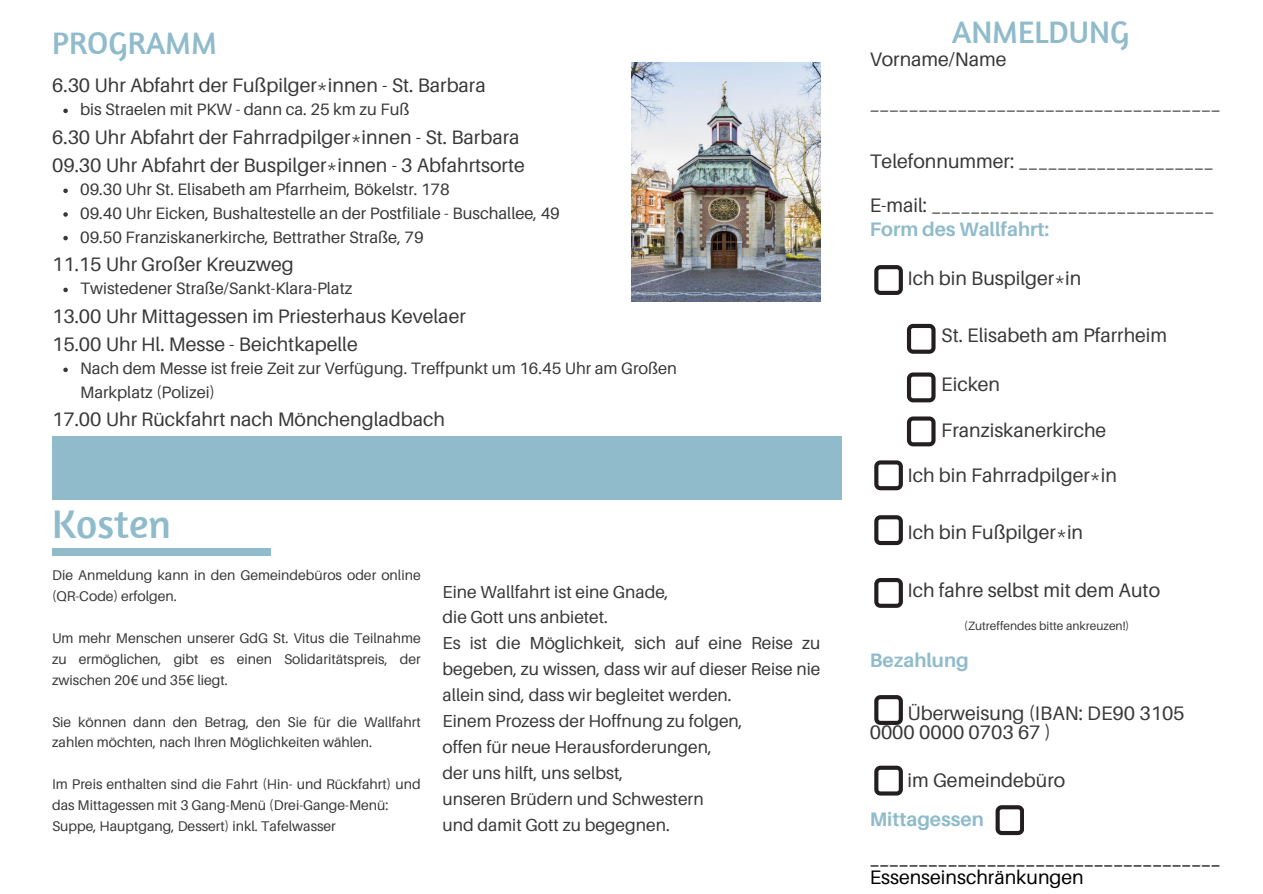
<style>
.page{position:relative;width:1263px;height:894px;background:#fff}
.page>*{position:absolute;margin:0;border:0;box-sizing:border-box;transform-origin:0 0}
.t1{font:40.95px "Amaranth";color:#90bbcb}
.t2{font:31.8px "Amaranth";color:#90bbcb}
.t3{font:19.5px/28.2px "Aileron";color:#383838}
.t4{font:700 19.5px "Aileron";color:#90bbcb}
.t5{font:700 19.5px "Aileron";color:#383838}
.t6{font:19.5px "Aileron";color:#000}
.t7{font:17.4px/25.8px "Aileron";color:#383838}
.t8{font:16.5px/23.7px "Aileron";color:#383838}
.t9{font:14.1px/20.9px "Aileron";color:#383838}
.t10{font:12px "Aileron";color:#383838}
</style>
<div class="page">
<img style="left:631px;top:62px;width:189px;height:240px">
<div style="left:52px;top:436px;width:789px;height:63px;background:#90bbcb"></div>
<div style="left:52px;top:548px;width:218px;height:7px;background:#90bbcb"></div>
<svg style="left:874px;top:765px;width:28px;height:30px"></svg>
<svg style="left:63px;top:109px;width:5px;height:4px"></svg>
<svg style="left:63px;top:188px;width:5px;height:5px"></svg>
<svg style="left:63px;top:212px;width:5px;height:5px"></svg>
<svg style="left:63px;top:236px;width:5px;height:4px"></svg>
<svg style="left:63px;top:287px;width:5px;height:5px"></svg>
<svg style="left:63px;top:367px;width:5px;height:5px"></svg>
<svg style="left:907px;top:324px;width:28px;height:29px"></svg>
<svg style="left:874px;top:265px;width:28px;height:30px"></svg>
<svg style="left:907px;top:372px;width:28px;height:30px"></svg>
<svg style="left:907px;top:416px;width:28px;height:30px"></svg>
<svg style="left:874px;top:515px;width:28px;height:30px"></svg>
<svg style="left:874px;top:460px;width:28px;height:30px"></svg>
<svg style="left:874px;top:578px;width:28px;height:29px"></svg>
<svg style="left:874px;top:695px;width:28px;height:29px"></svg>
<svg style="left:995px;top:805px;width:29px;height:29px"></svg>
<h6 class="t2" style="left:52px;top:23px;width:166px">PROGRAMM</h6>
<h6 class="t2" style="left:952px;top:11px;width:179px">ANMELDUNG</h6>
<h6 class="t3" style="left:870px;top:45px;width:138px">Vorname/Name</h6>
<h2 class="t3" style="left:52px;top:70px;width:435px">6.30 Uhr Abfahrt der Fußpilger*innen - St. Barbara</h2>
<h4 class="t8" style="left:80px;top:97px;width:331px">bis Straelen mit PKW - dann ca. 25 km zu Fuß</h4>
<p class="t3" style="left:52px;top:122px;width:474px">6.30 Uhr Abfahrt der Fahrradpilger*innen - St. Barbara<br>09.30 Uhr Abfahrt der Buspilger*innen - 3 Abfahrtsorte</p>
<h4 class="t8" style="left:80px;top:177px;width:371px">09.30 Uhr St. Elisabeth am Pfarrheim, Bökelstr. 178</h4>
<p class="t8" style="left:80px;top:201px;width:481px">09.40 Uhr Eicken, Bushaltestelle an der Postfiliale - Buschallee, 49</p>
<p class="t8" style="left:80px;top:224px;width:345px">09.50 Franziskanerkirche, Bettrather Straße, 79</p>
<p class="t3" style="left:52px;top:249px;width:243px">11.15 Uhr Großer Kreuzweg</p>
<h4 class="t8" style="left:80px;top:276px;width:274px">Twistedener Straße/Sankt-Klara-Platz</h4>
<p class="t3" style="left:52px;top:301px;width:415px">13.00 Uhr Mittagessen im Priesterhaus Kevelaer<br>15.00 Uhr Hl. Messe - Beichtkapelle</p>
<h4 class="t8" style="left:80px;top:356px;width:598px">Nach dem Messe ist freie Zeit zur Verfügung. Treffpunkt um 16.45 Uhr am Großen<br>Markplatz (Polizei)</h4>
<p class="t3" style="left:52px;top:404px;width:394px">17.00 Uhr Rückfahrt nach Mönchengladbach</p>
<h6 class="t1" style="left:52px;top:498px;width:120px">Kosten</h6>
<h4 class="t9" style="left:52px;top:564px;width:370px">Die Anmeldung kann in den Gemeindebüros oder online (QR-Code) erfolgen.</h4>
<p class="t9" style="left:52px;top:627px;width:370px;text-align:justify">Um mehr Menschen unserer GdG St. Vitus die Teilnahme zu ermöglichen, gibt es einen Solidaritätspreis, der zwischen 20€ und 35€ liegt.</p>
<h1 class="t9" style="left:52px;top:710px;width:370px">Sie können dann den Betrag, den Sie für die Wallfahrt zahlen möchten, nach Ihren Möglichkeiten wählen.</h1>
<p class="t9" style="left:52px;top:773px;width:370px">Im Preis enthalten sind die Fahrt (Hin- und Rückfahrt) und das Mittagessen mit 3 Gang-Menü (Drei-Gange-Menü:<br>Suppe, Hauptgang, Dessert) inkl. Tafelwasser</p>
<h4 class="t7" style="left:442px;top:578px;width:379px">Eine Wallfahrt ist eine Gnade,<br>die Gott uns anbietet.<br>Es ist die Möglichkeit, sich auf eine Reise zu begeben, zu wissen, dass wir auf dieser Reise nie allein sind, dass wir begleitet werden.<br>Einem Prozess der Hoffnung zu folgen,<br>offen für neue Herausforderungen,<br>der uns hilft, uns selbst,<br>unseren Brüdern und Schwestern<br>und damit Gott zu begegnen.</h4>
<h5 class="t3" style="left:870px;top:89px;width:352px">____________________________________</h5>
<h5 class="t3" style="left:870px;top:146px;width:345px">Telefonnummer: ____________________</h5>
<h5 class="t3" style="left:870px;top:190px;width:346px">E-mail: _____________________________</h5>
<h2 class="t4" style="left:870px;top:217px;width:181px">Form des Wallfahrt:</h2>
<h4 class="t3" style="left:908px;top:263px;width:175px">Ich bin Buspilger*in</h4>
<h4 class="t3" style="left:941px;top:320px;width:227px">St. Elisabeth am Pfarrheim</h4>
<h4 class="t3" style="left:941px;top:369px;width:60px">Eicken</h4>
<h4 class="t3" style="left:941px;top:415px;width:167px">Franziskanerkirche</h4>
<h4 class="t3" style="left:908px;top:460px;width:211px">Ich bin Fahrradpilger*in</h4>
<h4 class="t3" style="left:908px;top:517px;width:177px">Ich bin Fußpilger*in</h4>
<h4 class="t3" style="left:908px;top:575px;width:254px">Ich fahre selbst mit dem Auto</h4>
<h4 class="t10" style="left:964px;top:618px;width:167px">(Zutreffendes bitte ankreuzen!)</h4>
<h4 class="t4" style="left:870px;top:647px;width:100px">Bezahlung</h4>
<h4 class="t3" style="left:870px;top:702px;width:316px;line-height:19.4px;text-indent:38px">Überweisung (IBAN: DE90 3105<br>0000 0000 0703 67 )</h4>
<h4 class="t3" style="left:908px;top:765px;width:159px">im Gemeindebüro</h4>
<h4 class="t4" style="left:870px;top:807px;width:116px">Mittagessen</h4>
<p class="t5" style="left:870px;top:845px;width:352px">____________________________________</p>
<h3 class="t6" style="left:870px;top:865px;width:216px">Essenseinschränkungen</h3>
</div>
